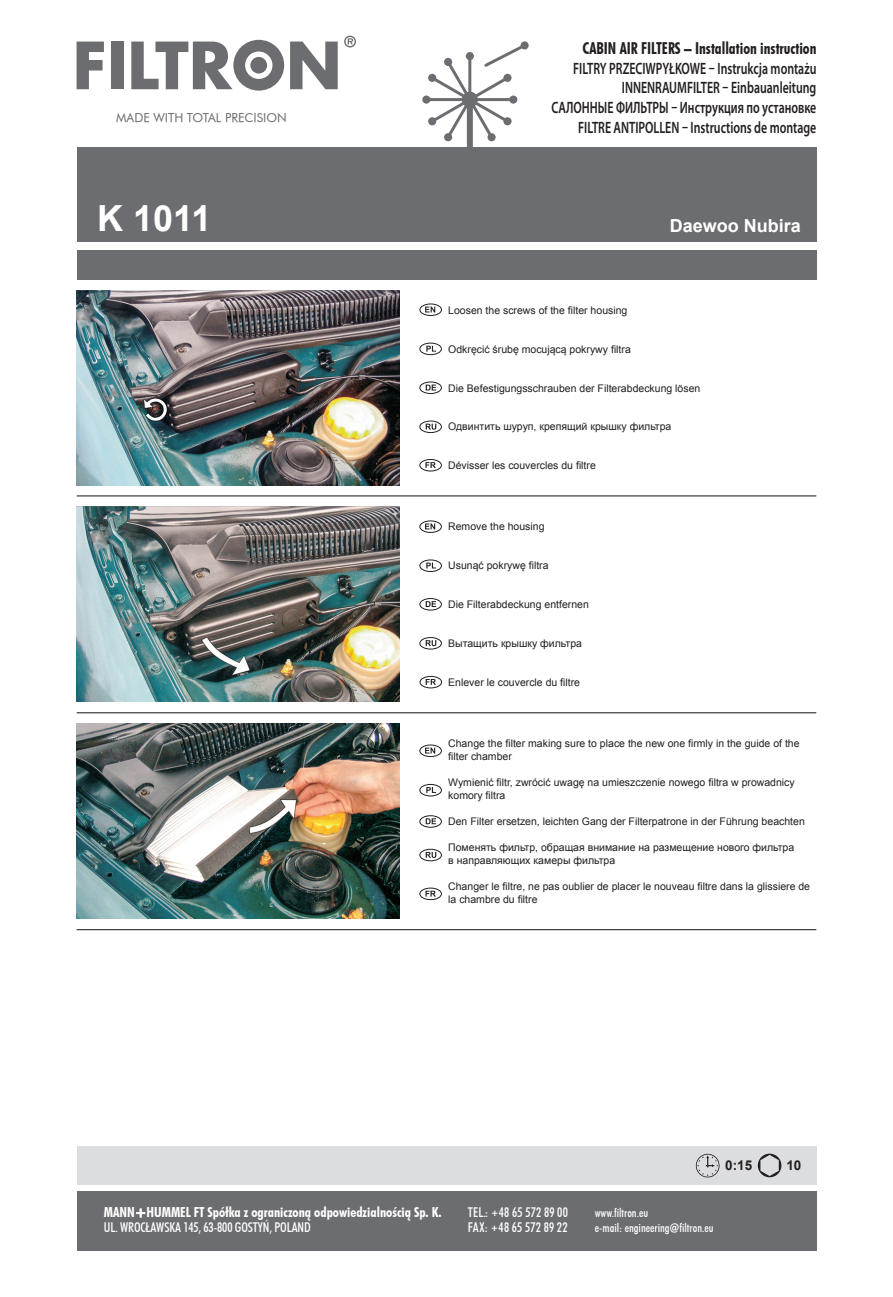
<style>
.page{position:relative;width:893px;height:1297px;background:#fff}
.page>*{position:absolute;margin:0;border:0;box-sizing:border-box;transform-origin:0 0}
.t1{font:700 36px "Arial";color:#fff}
.t2{font:700 18px "Arial";color:#fff}
.t3{font:600 16.5px/19.8px "Myriad Pro";color:#231f20;text-align:right;scale:.72 1}
.t4{font:16.5px "Futura Bd Cn AT";color:#231f20;scale:.92 1}
.t5{font:13.8px "Futura Bd Cn AT";color:#fff}
.t6{font:13.5px "Futura Md Cn AT";letter-spacing:-.01em;color:#fff}
.t7{font:13.5px/15px "Futura Md Cn AT";letter-spacing:.02em;color:#fff}
.t8{font:700 13.5px "Arial";color:#231f20}
.t9{font:12.45px "Futura Bk AT";color:#6c6d70}
.t10{font:12px/15px "Futura Md Cn AT";color:#fff}
.t11{font:10.5px/13px "Arial";color:#231f20}
.s1{font-family:"Futura Black AT";font-size:9px}
.s2{font-family:"Futura X Blk Cn AT";font-size:10.5px}
</style>
<div class="page">
<svg style="left:77px;top:42px;width:27px;height:47px"></svg>
<div style="left:111px;top:42px;width:12px;height:47px;background:#6c6d70"></div>
<svg style="left:131px;top:40px;width:153px;height:51px"></svg>
<svg style="left:290px;top:42px;width:48px;height:47px"></svg>
<svg style="left:344px;top:36px;width:12px;height:11px"></svg>
<div style="left:77px;top:147px;width:739px;height:95px;background:#6c6d70"></div>
<div style="left:77px;top:250px;width:739px;height:29px;background:#6c6d70"></div>
<svg style="left:422px;top:41px;width:107px;height:106px"></svg>
<div style="left:77px;top:1146px;width:739px;height:38px;background:#dcdddf"></div>
<div style="left:77px;top:1191px;width:739px;height:59px;background:#6c6d70"></div>
<svg style="left:136px;top:1208px;width:10px;height:10px"></svg>
<hr style="left:77px;top:495px;width:739px;height:1px;background:#231f20">
<hr style="left:77px;top:712px;width:739px;height:1px;background:#231f20">
<hr style="left:77px;top:929px;width:739px;height:1px;background:#231f20">
<svg style="left:696px;top:1154px;width:23px;height:23px"></svg>
<svg style="left:758px;top:1154px;width:23px;height:23px"></svg>
<svg style="left:425px;top:307px;width:10px;height:5px"></svg>
<div style="left:419px;top:303px;width:23px;height:13px;border:1px solid #231f20;border-radius:50%"></div>
<svg style="left:426px;top:346px;width:10px;height:6px"></svg>
<div style="left:419px;top:343px;width:23px;height:12px;border:1px solid #231f20;border-radius:50%"></div>
<svg style="left:426px;top:385px;width:10px;height:5px"></svg>
<div style="left:419px;top:381px;width:23px;height:13px;border:1px solid #231f20;border-radius:50%"></div>
<svg style="left:426px;top:424px;width:10px;height:6px"></svg>
<div style="left:419px;top:421px;width:23px;height:12px;border:1px solid #231f20;border-radius:50%"></div>
<svg style="left:425px;top:462px;width:11px;height:6px"></svg>
<div style="left:419px;top:459px;width:23px;height:12px;border:1px solid #231f20;border-radius:50%"></div>
<svg style="left:425px;top:523px;width:10px;height:6px"></svg>
<div style="left:419px;top:520px;width:23px;height:13px;border:1px solid #231f20;border-radius:50%"></div>
<svg style="left:426px;top:563px;width:10px;height:5px"></svg>
<div style="left:419px;top:559px;width:23px;height:13px;border:1px solid #231f20;border-radius:50%"></div>
<svg style="left:426px;top:601px;width:10px;height:6px"></svg>
<div style="left:419px;top:598px;width:23px;height:12px;border:1px solid #231f20;border-radius:50%"></div>
<svg style="left:426px;top:640px;width:10px;height:6px"></svg>
<div style="left:419px;top:637px;width:23px;height:12px;border:1px solid #231f20;border-radius:50%"></div>
<svg style="left:426px;top:679px;width:10px;height:6px"></svg>
<div style="left:420px;top:676px;width:22px;height:12px;border:1px solid #231f20;border-radius:50%"></div>
<svg style="left:425px;top:748px;width:10px;height:5px"></svg>
<div style="left:419px;top:744px;width:23px;height:13px;border:1px solid #231f20;border-radius:50%"></div>
<svg style="left:426px;top:787px;width:10px;height:6px"></svg>
<div style="left:419px;top:784px;width:23px;height:12px;border:1px solid #231f20;border-radius:50%"></div>
<svg style="left:426px;top:818px;width:10px;height:6px"></svg>
<div style="left:419px;top:815px;width:23px;height:13px;border:1px solid #231f20;border-radius:50%"></div>
<svg style="left:426px;top:852px;width:10px;height:6px"></svg>
<div style="left:419px;top:849px;width:23px;height:12px;border:1px solid #231f20;border-radius:50%"></div>
<svg style="left:425px;top:891px;width:11px;height:6px"></svg>
<div style="left:419px;top:888px;width:23px;height:12px;border:1px solid #231f20;border-radius:50%"></div>
<img style="left:77px;top:290px;width:323px;height:195px">
<img style="left:77px;top:507px;width:323px;height:195px">
<img style="left:77px;top:723px;width:323px;height:196px">
<p class="t9" style="left:116px;top:110px;width:172px">MADE WITH TOTAL PRECISION</p>
<h1 class="t1" style="left:97px;top:194px;width:116px">K 1011</h1>
<h3 class="t4" style="left:582px;top:38px;width:256px">CABIN AIR FILTERS – Installation instruction</h3>
<h3 class="t3" style="left:551px;top:58px;width:370px">FILTRY PRZECIWPYŁKOWE – Instrukcja montażu INNENRAUMFILTER – Einbauanleitung<br>САЛОННЫЕ ФИЛЬТРЫ – Инструкция по установке FILTRE ANTIPOLLEN – Instructions de montage</h3>
<h2 class="t2" style="left:670px;top:213px;width:133px">Daewoo Nubira</h2>
<p class="t11" style="left:448px;top:304px;width:181px">Loosen the screws of the filter housing</p>
<p class="t11" style="left:448px;top:342px;width:184px">Odkręcić śrubę mocującą pokrywy filtra</p>
<p class="t11" style="left:448px;top:381px;width:254px">Die Befestigungsschrauben der Filterabdeckung lösen</p>
<p class="t11" style="left:448px;top:420px;width:225px">Одвинтить шуруп, крепящий крышку фильтра</p>
<p class="t11" style="left:448px;top:459px;width:149px">Dévisser les couvercles du filtre</p>
<p class="t11" style="left:448px;top:520px;width:98px">Remove the housing</p>
<p class="t11" style="left:448px;top:559px;width:102px">Usunąć pokrywę filtra</p>
<p class="t11" style="left:448px;top:598px;width:142px">Die Filterabdeckung entfernen</p>
<p class="t11" style="left:448px;top:637px;width:135px">Вытащить крышку фильтра</p>
<p class="t11" style="left:448px;top:676px;width:133px">Enlever le couvercle du filtre</p>
<p class="t11" style="left:448px;top:737px;width:353px">Change the filter making sure to place the new one firmly in the guide of the filter chamber</p>
<p class="t11" style="left:448px;top:776px;width:348px">Wymienić filtr, zwrócić uwagę na umieszczenie nowego filtra w prowadnicy komory filtra</p>
<p class="t11" style="left:448px;top:815px;width:358px">Den Filter ersetzen, leichten Gang der Filterpatrone in der Führung beachten</p>
<p class="t11" style="left:448px;top:841px;width:348px">Поменять фильтр, обращая внимание на размещение нового фильтра в направляющих камеры фильтра</p>
<p class="t11" style="left:448px;top:880px;width:363px">Changer le filtre, ne pas oublier de placer le nouveau filtre dans la glissiere de la chambre du filtre</p>
<p class="t8" style="left:725px;top:1156px;width:29px">0:15</p>
<p class="t8" style="left:786px;top:1156px;width:17px">10</p>
<h3 class="t5" style="left:104px;top:1204px;width:339px">MANN+HUMMEL FT Spółka z ograniczoną odpowiedzialnością Sp. K.</h3>
<p class="t6" style="left:104px;top:1219px;width:208px">UL. WROCŁAWSKA 145, 63-800 GOSTYŃ, POLAND</p>
<p class="t7" style="left:468px;top:1205px;width:102px">TEL.: <span class="s1">+</span>48 65 572 89 00<br>FAX: <span class="s1">+</span>48 65 572 89 22</p>
<p class="t10" style="left:595px;top:1205px;width:120px">www.filtron.eu<br>e-mail: engineering<span class="s2">@</span>filtron.eu</p>
</div>
